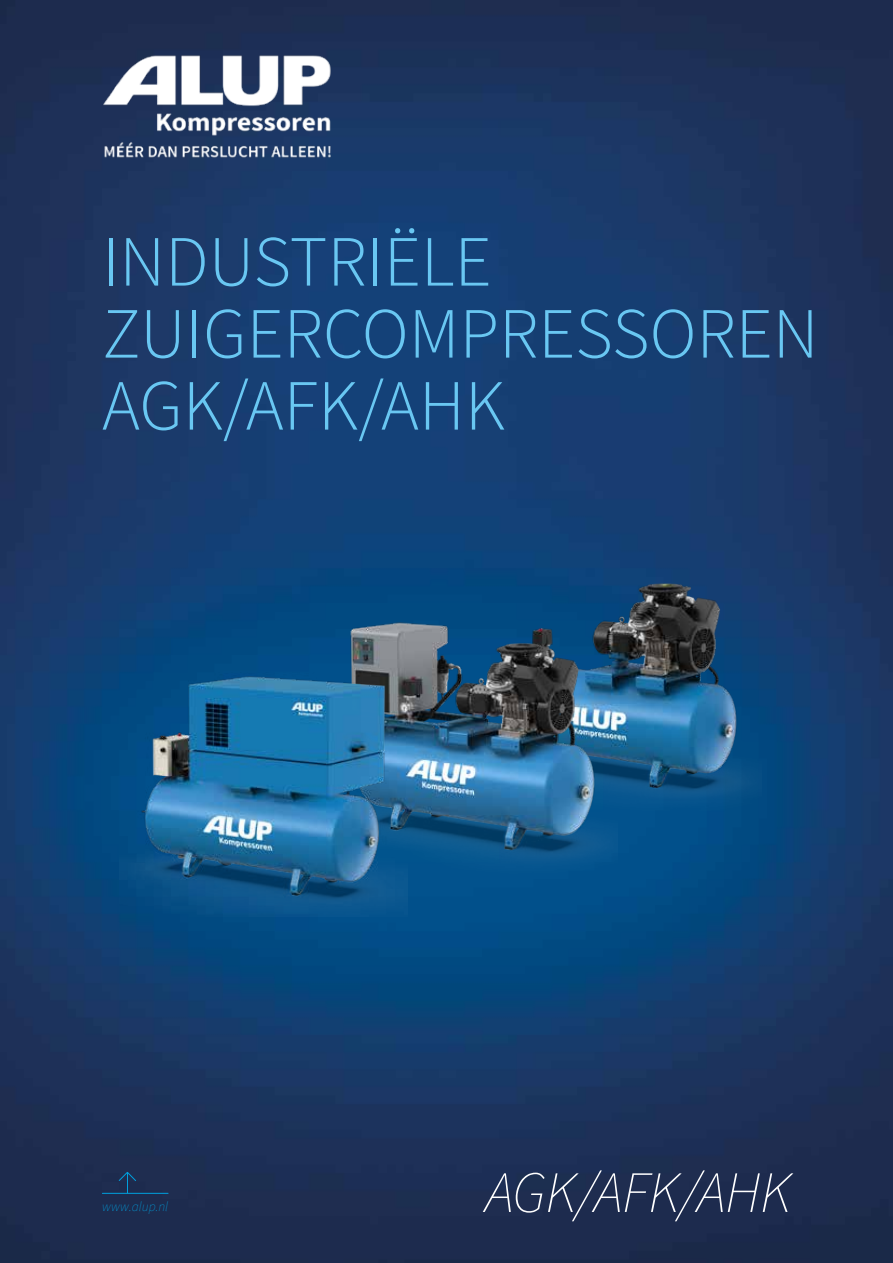
<style>
.page{position:relative;width:893px;height:1263px;background:#fff}
.page>*{position:absolute;margin:0;border:0;box-sizing:border-box;transform-origin:0 0}
.t1{font:300 72px/72px "Source Sans Pro";color:#69c7f2}
.t2{font:italic 200 58.5px "Source Sans Pro";color:#fff}
.t3{font:italic 200 13.5px "Source Sans Pro";color:#00a0de}
</style>
<div class="page">
<img style="left:0;top:0;width:893px;height:1263px">
<img style="left:473px;top:540px;width:289px;height:289px">
<img style="left:329px;top:590px;width:289px;height:289px">
<img style="left:119px;top:647px;width:289px;height:269px">
<svg style="left:118px;top:1171px;width:18px;height:22px"></svg>
<hr style="left:102px;top:1193px;width:66px;height:1px;background:#00a0de">
<img style="left:102px;top:51px;width:230px;height:110px">
<p class="t1" style="left:102px;top:226px;width:718px">INDUSTRIËLE<br>ZUIGERCOMPRESSOREN<br>AGK/AFK/AHK</p>
<p class="t3" style="left:102px;top:1198px;width:68px">www.alup.nl</p>
<p class="t2" style="left:485px;top:1157px;width:307px">AGK/AFK/AHK</p>
</div>
